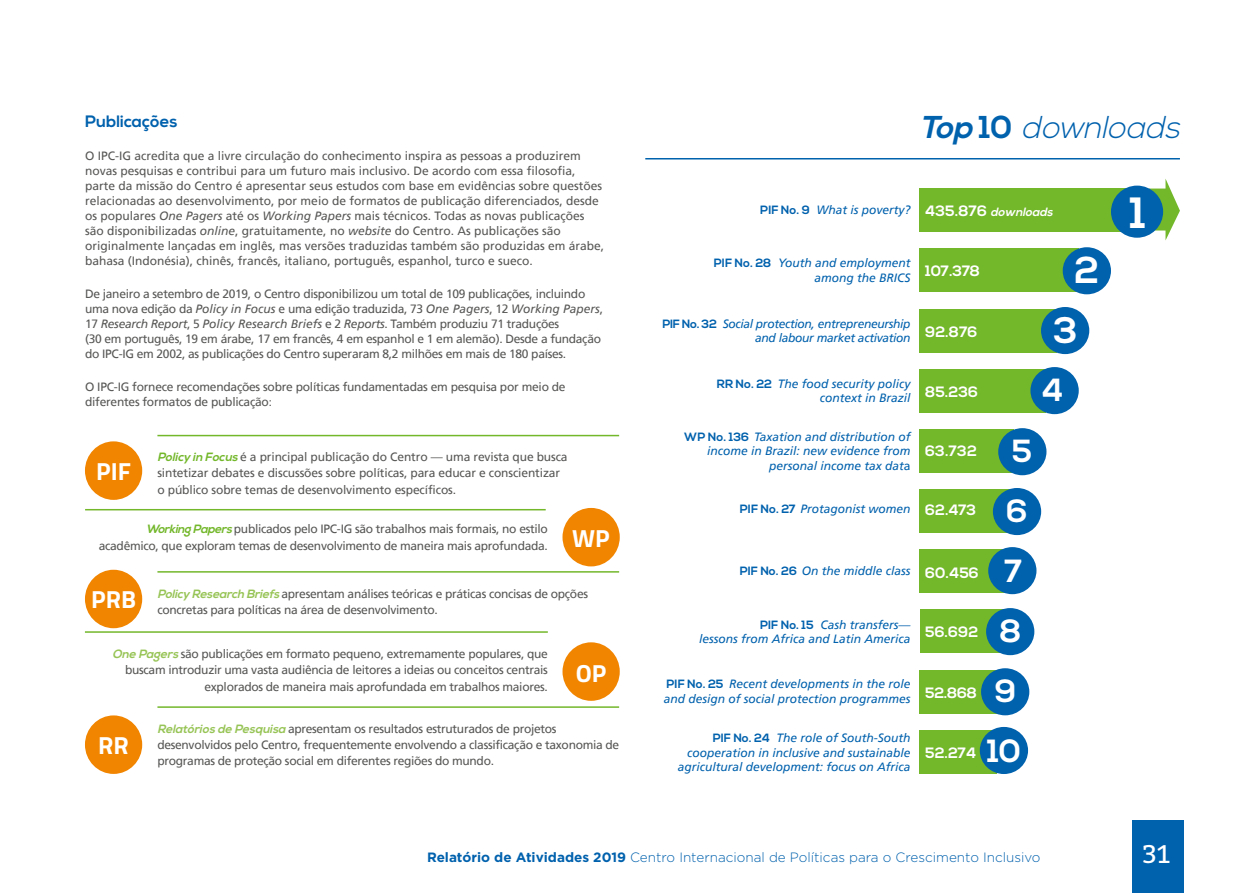
<style>
.page{position:relative;width:1234px;height:893px;background:#fff}
.page>*{position:absolute;margin:0;border:0;box-sizing:border-box;transform-origin:0 0}
.t1{font:700 43.65px "Nexa";color:#fff}
.t2{font:700 37.5px "Nexa";color:#fff}
.t3{font:700 36.9px "Nexa";color:#fff}
.t4{font:700 31.95px "Nexa";color:#fff}
.t5{font:italic 300 31.5px "Nexa";color:#0061ad}
.t6{font:25.5px "Bitter";color:#fff}
.t7{font:700 24.75px "Titillium";color:#fff}
.Título_2_-_Miolo{font:700 16.5px "Nexa";color:#0061ad}
.t8{font:700 15px "Nexa";color:#fff}
.t9{font:300 13.5px "Gotham";color:#0061ad}
.MIOLO{font:12px/16.4px "Frutiger";letter-spacing:-.02em;color:#575756}
.MIOLO-2{font:12px/15px "Frutiger";color:#575756}
.t10{font:italic 12px/14.4px "Frutiger";color:#0061ad;text-align:right}
.t11{font:italic 12px/14.4px "Frutiger";letter-spacing:-.025em;color:#0061ad;text-align:right}
.t12{font:italic 700 12px "Nexa";color:#fff}
.s1{font-style:italic}
.s2{font-size:11.25px}
.s3{font-family:"Nexa";font-weight:700;font-style:italic;color:#73b72b}
.s4{font-family:"Nexa";font-weight:700;font-style:italic;color:#97c456}
.s5{font-weight:700}
.s6{font-weight:700;font-style:normal}
.s7{font-family:"Nexa";font-weight:700;font-style:normal}
.s8{font-style:normal;font-size:15px}
.s9{font-style:normal}
</style>
<div class="page">
<div style="left:1132px;top:821px;width:51px;height:72px;background:#0061ad"></div>
<hr style="left:85px;top:631px;width:462px;height:2px;background:#73b72b">
<hr style="left:85px;top:509px;width:460px;height:1px;background:#73b72b">
<hr style="left:157px;top:706px;width:462px;height:2px;background:#73b72b">
<hr style="left:157px;top:435px;width:462px;height:1px;background:#73b72b">
<hr style="left:157px;top:571px;width:462px;height:2px;background:#73b72b">
<div style="left:562px;top:508px;width:57px;height:58px;background:#f18500;border-radius:50%"></div>
<div style="left:562px;top:642px;width:57px;height:59px;background:#f18500;border-radius:50%"></div>
<div style="left:85px;top:441px;width:57px;height:59px;background:#f18500;border-radius:50%"></div>
<div style="left:85px;top:715px;width:57px;height:59px;background:#f18500;border-radius:50%"></div>
<div style="left:85px;top:570px;width:57px;height:58px;background:#f18500;border-radius:50%"></div>
<svg style="left:1148px;top:179px;width:31px;height:61px"></svg>
<div style="left:919px;top:189px;width:225px;height:43px;background:#73b72b"></div>
<div style="left:919px;top:249px;width:159px;height:43px;background:#73b72b"></div>
<div style="left:919px;top:309px;width:137px;height:43px;background:#73b72b"></div>
<div style="left:919px;top:369px;width:126px;height:43px;background:#73b72b"></div>
<div style="left:919px;top:429px;width:94px;height:44px;background:#73b72b"></div>
<div style="left:919px;top:489px;width:92px;height:44px;background:#73b72b"></div>
<div style="left:919px;top:550px;width:89px;height:43px;background:#73b72b"></div>
<div style="left:919px;top:610px;width:84px;height:43px;background:#73b72b"></div>
<div style="left:919px;top:670px;width:78px;height:43px;background:#73b72b"></div>
<div style="left:919px;top:730px;width:77px;height:43px;background:#73b72b"></div>
<div style="left:1110px;top:186px;width:52px;height:52px;background:#0061ad;border-radius:50%"></div>
<div style="left:1062px;top:247px;width:48px;height:47px;background:#0061ad;border-radius:50%"></div>
<div style="left:1040px;top:307px;width:48px;height:47px;background:#0061ad;border-radius:50%"></div>
<div style="left:992px;top:488px;width:48px;height:47px;background:#0061ad;border-radius:50%"></div>
<div style="left:985px;top:608px;width:49px;height:47px;background:#0061ad;border-radius:50%"></div>
<div style="left:980px;top:668px;width:49px;height:47px;background:#0061ad;border-radius:50%"></div>
<div style="left:979px;top:727px;width:48px;height:47px;background:#0061ad;border-radius:50%"></div>
<div style="left:987px;top:547px;width:49px;height:47px;background:#0061ad;border-radius:50%"></div>
<div style="left:997px;top:428px;width:49px;height:47px;background:#0061ad;border-radius:50%"></div>
<div style="left:1030px;top:367px;width:48px;height:47px;background:#0061ad;border-radius:50%"></div>
<hr style="left:645px;top:158px;width:534px;height:1px;background:#0061ad">
<p class="Título_2_-_Miolo" style="left:85px;top:112px;width:94px">Publicações</p>
<p class="MIOLO-2" style="left:85px;top:149px;width:520px">O IPC-IG acredita que a livre circulação do conhecimento inspira as pessoas a produzirem novas pesquisas e contribui para um futuro mais inclusivo. De acordo com essa filosofia, parte da missão do Centro é apresentar seus estudos com base em evidências sobre questões relacionadas ao desenvolvimento, por meio de formatos de publicação diferenciados, desde os populares <span class="s1">One Pagers</span> até os <span class="s1">Working Papers</span> mais técnicos. Todas as novas publicações são disponibilizadas <span class="s1">online</span>, gratuitamente, no <span class="s1">website</span> do Centro. As publicações são originalmente lançadas em inglês, mas versões traduzidas também são produzidas em árabe, bahasa (Indonésia), chinês, francês, italiano, português, espanhol, turco e sueco.</p>
<p class="MIOLO" style="left:85px;top:287px;width:519px;line-height:15px">De janeiro a setembro de 2019, o Centro disponibilizou um total de 109 publicações, incluindo uma nova edição da <span class="s1">Policy in Focus</span> e uma edição traduzida, 73 <span class="s1">One Pagers</span>, 12 <span class="s1">Working Papers</span>, 17 <span class="s1">Research Report</span>, 5 <span class="s1">Policy Research Briefs</span> e 2 <span class="s1">Reports</span>. Também produziu 71 traduções<br>(30 em português, 19 em árabe, 17 em francês, 4 em espanhol e 1 em alemão). Desde a fundação do IPC-IG em 2002, as publicações do Centro superaram 8,2 milhões em mais de 180 países.</p>
<p class="MIOLO" style="left:85px;top:380px;width:482px;line-height:15px">O IPC-IG fornece recomendações sobre políticas fundamentadas em pesquisa por meio de diferentes formatos de publicação<span class="s2">:</span></p>
<p class="t7" style="left:96px;top:452px;width:36px">PIF</p>
<p class="MIOLO" style="left:157px;top:449px;width:411px"><span class="s3">Policy in Focus</span>é a principal publicação do Centro — uma revista que busca sintetizar debates e discussões sobre políticas, para educar e conscientizar o público sobre temas de desenvolvimento específicos.</p>
<p class="MIOLO" style="left:99px;top:521px;width:450px;text-align:right"><span class="s3">WorkingPapers</span>publicados pelo IPC-IG são trabalhos mais formais, no estilo acadêmico, que exploram temas de desenvolvimento de maneira mais aprofundada.</p>
<p class="t7" style="left:572px;top:519px;width:39px">WP</p>
<p class="t7" style="left:91px;top:581px;width:46px">PRB</p>
<p class="MIOLO" style="left:157px;top:586px;width:432px"><span class="s4">Policy Research Briefs</span>apresentam análises teóricas e práticas concisas de opções concretas para políticas na área de desenvolvimento.</p>
<p class="MIOLO" style="left:112px;top:646px;width:437px;text-align:right"><span class="s4">One Pagers</span>são publicações em formato pequeno, extremamente populares, que buscam introduzir uma vasta audiência de leitores a ideias ou conceitos centrais explorados de maneira mais aprofundada em trabalhos maiores.</p>
<p class="t7" style="left:575px;top:654px;width:32px">OP</p>
<p class="t7" style="left:98px;top:726px;width:32px">RR</p>
<p class="MIOLO" style="left:157px;top:720px;width:463px"><span class="s4">Relatórios de Pesquisa</span>apresentam os resultados estruturados de projetos desenvolvidos pelo Centro, frequentemente envolvendo a classificação e taxonomia de programas de proteção social em diferentes regiões do mundo.</p>
<p class="t5" style="left:919px;top:110px;width:270px"><span class="s5">Top</span> <span class="s6">1 0</span> downloads</p>
<p class="t10" style="left:760px;top:203px;width:152px"><span class="s7">PIF No. 9</span> What is poverty?</p>
<p class="t12" style="left:925px;top:205px;width:132px"><span class="s8">4 3 5 . 8 7 6</span> downloads</p>
<p class="t10" style="left:713px;top:256px;width:198px"><span class="s7">PIF No. 28</span> Youth and employment among the BRICS</p>
<p class="t11" style="left:662px;top:317px;width:250px"><span class="s7">PIF No. 32</span> Social protection, entrepreneurship and labour market activation</p>
<p class="t10" style="left:716px;top:377px;width:195px"><span class="s7">RR No. 22</span> The food security policy context in Brazil</p>
<p class="t10" style="left:684px;top:430px;width:228px"><span class="s7">WP No. 136</span> Taxation and distribution of income in Brazil: new evidence from personal income tax dat<span class="s9">a</span></p>
<p class="t10" style="left:739px;top:502px;width:172px"><span class="s7">PIF No. 27</span> Protagonist women</p>
<p class="t8" style="left:925px;top:262px;width:56px">107.378</p>
<p class="t8" style="left:925px;top:323px;width:54px">92.876</p>
<p class="t8" style="left:925px;top:384px;width:54px">85.236</p>
<p class="t8" style="left:925px;top:442px;width:53px">63.732</p>
<p class="t8" style="left:925px;top:502px;width:53px">62.473</p>
<p class="t2" style="left:1074px;top:249px;width:26px">2</p>
<p class="t3" style="left:1053px;top:308px;width:26px">3</p>
<p class="t4" style="left:1041px;top:372px;width:23px">4</p>
<p class="t4" style="left:1011px;top:433px;width:22px">5</p>
<p class="t4" style="left:1006px;top:492px;width:23px">6</p>
<p class="t10" style="left:739px;top:563px;width:172px"><span class="s7">PIF No. 26</span> On the middle class</p>
<p class="t10" style="left:699px;top:617px;width:213px"><span class="s7">PIF No. 15</span> Cash transfers—<br>lessons from Africa and Latin America</p>
<p class="t10" style="left:663px;top:677px;width:248px;text-align:left"><span class="s7">PIF No. 25</span> Recent developments in the role and design of social protection programmes</p>
<p class="t10" style="left:677px;top:731px;width:234px"><span class="s7">PIF No. 24</span> The role of South-South cooperation in inclusive and sustainable agricultural development: focus on Africa</p>
<p class="t8" style="left:925px;top:564px;width:55px">60.456</p>
<p class="t4" style="left:1003px;top:553px;width:20px">7</p>
<p class="t8" style="left:925px;top:623px;width:54px">56.692</p>
<p class="t8" style="left:925px;top:684px;width:53px">52.868</p>
<p class="t8" style="left:925px;top:744px;width:52px">52.274</p>
<p class="t4" style="left:999px;top:613px;width:23px">8</p>
<p class="t4" style="left:994px;top:673px;width:23px">9</p>
<p class="t4" style="left:986px;top:732px;width:36px">10</p>
<p class="t1" style="left:1129px;top:188px;width:18px">1</p>
<p class="t9" style="left:427px;top:850px;width:615px"><span class="s5">Relatório de Atividades 2019</span> Centro Internacional de Políticas para o Crescimento Inclusivo</p>
<h3 class="t6" style="left:1142px;top:836px;width:29px">31</h3>
</div>
